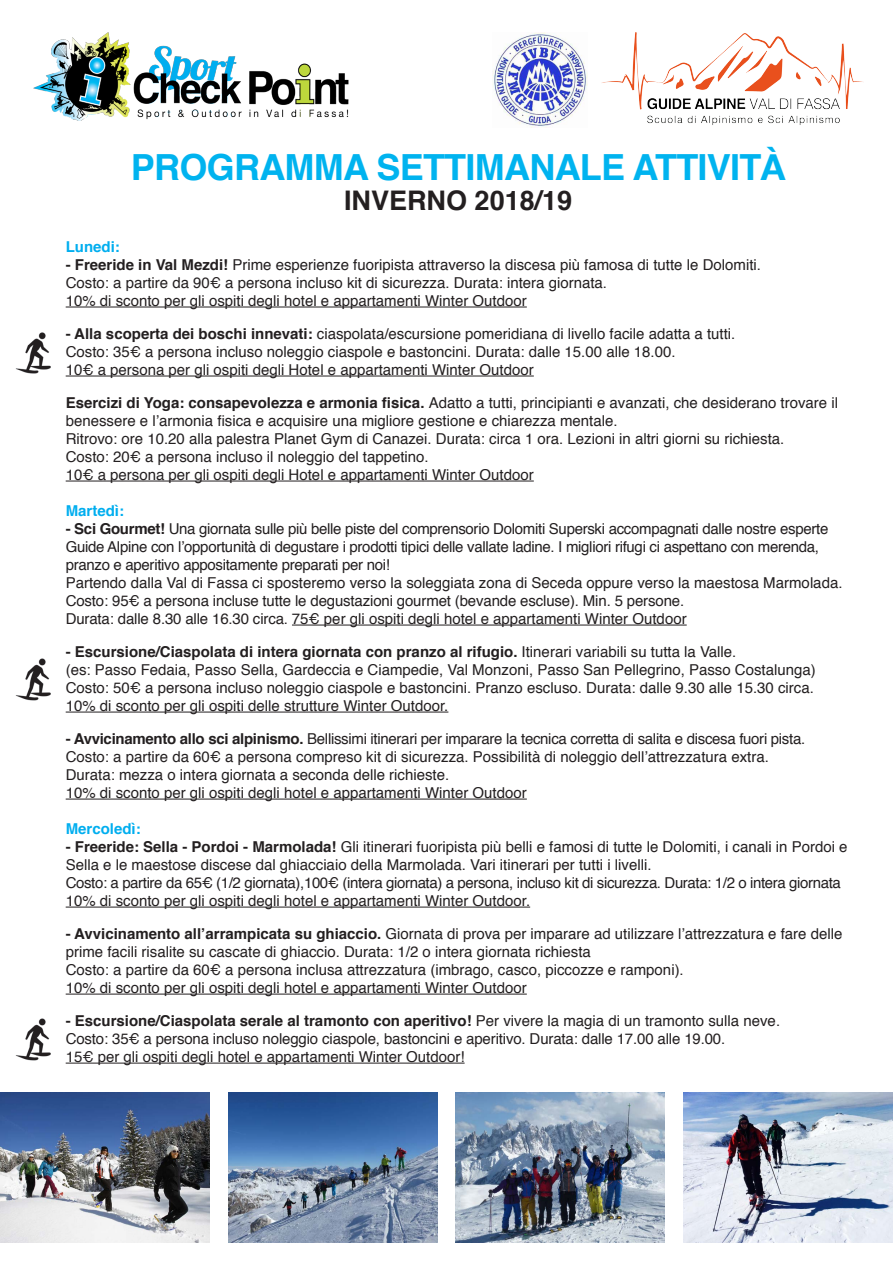
<style>
.page{position:relative;width:893px;height:1263px;background:#fff}
.page>*{position:absolute;margin:0;border:0;box-sizing:border-box;transform-origin:0 0}
.t1{font:700 36px "Helvetica";letter-spacing:-.02em;color:#00b3ef}
.t2{font:700 27px "Helvetica";color:#231f20}
.t3{font:15px/18px "Helvetica";color:#231f20}
.t4{font:15px/18px "Helvetica";letter-spacing:-.02em;color:#231f20}
.t5{font:700 15px "Helvetica";color:#231f20}
.t6{font:15px "Helvetica";letter-spacing:-.025em;color:#231f20}
.t7{font:700 15px "Helvetica";color:#00aeef}
.s1{font-family:"Helvetica Neue"}
.s2{font-weight:700}
.s3{font-weight:400}
</style>
<div class="page">
<hr style="left:66px;top:307px;width:461px;height:1px;background:#231f20">
<hr style="left:66px;top:376px;width:468px;height:1px;background:#231f20">
<hr style="left:66px;top:481px;width:468px;height:1px;background:#231f20">
<hr style="left:292px;top:625px;width:395px;height:1px;background:#231f20">
<hr style="left:66px;top:712px;width:382px;height:1px;background:#231f20">
<hr style="left:66px;top:799px;width:461px;height:1px;background:#231f20">
<hr style="left:66px;top:907px;width:464px;height:1px;background:#231f20">
<hr style="left:66px;top:994px;width:461px;height:1px;background:#231f20">
<hr style="left:66px;top:1063px;width:399px;height:1px;background:#231f20">
<img style="left:15px;top:332px;width:36px;height:42px">
<img style="left:15px;top:658px;width:36px;height:43px">
<img style="left:15px;top:1018px;width:36px;height:43px">
<img style="left:1px;top:1092px;width:209px;height:150px">
<img style="left:228px;top:1092px;width:209px;height:150px">
<img style="left:456px;top:1092px;width:209px;height:150px">
<img style="left:683px;top:1092px;width:209px;height:150px">
<img style="left:492px;top:32px;width:96px;height:96px">
<img style="left:601px;top:33px;width:262px;height:92px">
<img style="left:34px;top:33px;width:315px;height:87px">
<p class="t1" style="left:131px;top:138px;width:656px">PROGRAMMA SETTIMANALE ATTIVIT<span class="s1">À</span></p>
<p class="t2" style="left:344px;top:179px;width:230px">INVERNO 2018/19</p>
<p class="t7" style="left:66px;top:234px;width:56px">Lunedi:</p>
<p class="t3" style="left:66px;top:256px;width:697px"><span class="s2">- Freeride in Val Mezdi!</span> Prime esperienze fuoripista attraverso la discesa più famosa di tutte le Dolomiti.</p>
<p class="t3" style="left:66px;top:274px;width:543px">Costo: a partire da 90€ a persona incluso kit di sicurezza. Durata: intera giornata.</p>
<p class="t3" style="left:66px;top:292px;width:463px">10% di sconto per gli ospiti degli hotel e appartamenti Winter Outdoor</p>
<p class="t3" style="left:66px;top:325px;width:671px"><span class="s2">- Alla scoperta dei boschi innevati:</span> ciaspolata/escursione pomeridiana di livello facile adatta a tutti.</p>
<p class="t3" style="left:66px;top:343px;width:611px">Costo: 35€ a persona incluso noleggio ciaspole e bastoncini. Durata: dalle 15.00 alle 18.00.</p>
<p class="t3" style="left:66px;top:361px;width:470px">10€ a persona per gli ospiti degli Hotel e appartamenti Winter Outdoor</p>
<p class="t3" style="left:66px;top:394px;width:774px"><span class="s2">Esercizi di Yoga: consapevolezza e armonia fisica.</span> Adatto a tutti, principianti e avanzati, che desiderano trovare il benessere e l’armonia fisica e acquisire una migliore gestione e chiarezza mentale.</p>
<p class="t3" style="left:66px;top:430px;width:720px">Ritrovo: ore 10.20 alla palestra Planet Gym di Canazei. Durata: circa 1 ora. Lezioni in altri giorni su richiesta.</p>
<p class="t3" style="left:66px;top:448px;width:365px">Costo: 20€ a persona incluso il noleggio del tappetino.</p>
<p class="t3" style="left:66px;top:466px;width:470px">10€ a persona per gli ospiti degli Hotel e appartamenti Winter Outdoor</p>
<p class="t7" style="left:66px;top:498px;width:60px">Martedì:</p>
<p class="t4" style="left:66px;top:520px;width:764px"><span class="s2">- Sci Gourmet!</span> Una giornata sulle più belle piste del comprensorio Dolomiti Superski accompagnati dalle nostre esperte<br>Guide Alpine con l’opportunità di degustare i prodotti tipici delle vallate ladine. I migliori rifugi ci aspettano con merenda, pranzo e aperitivo appositamente preparati per noi!</p>
<p class="t3" style="left:66px;top:574px;width:778px">Partendo dalla Val di Fassa ci sposteremo verso la soleggiata zona di Seceda oppure verso la maestosa Marmolada.</p>
<p class="t3" style="left:66px;top:592px;width:620px">Costo: 95€ a persona incluse tutte le degustazioni gourmet (bevande escluse). Min. 5 persone.</p>
<p class="t3" style="left:66px;top:610px;width:622px">Durata: dalle 8.30 alle 16.30 circa. 75€ per gli ospiti degli hotel e appartamenti Winter Outdoor</p>
<p class="t5" style="left:66px;top:639px;width:672px">- Escursione/Ciaspolata di intera giornata con pranzo al rifugio. <span class="s3">Itinerari variabili su tutta la Valle.</span></p>
<p class="t3" style="left:66px;top:661px;width:752px">(es: Passo Fedaia, Passo Sella, Gardeccia e Ciampedie, Val Monzoni, Passo San Pellegrino, Passo Costalunga)</p>
<p class="t3" style="left:66px;top:679px;width:750px">Costo: 50€ a persona incluso noleggio ciaspole e bastoncini. Pranzo escluso. Durata: dalle 9.30 alle 15.30 circa.</p>
<p class="t3" style="left:66px;top:697px;width:384px">10% di sconto per gli ospiti delle strutture Winter Outdoor.</p>
<p class="t4" style="left:66px;top:730px;width:741px"><span class="s2">- Avvicinamento allo sci alpinismo.</span> Bellissimi itinerari per imparare la tecnica corretta di salita e discesa fuori pista.</p>
<p class="t3" style="left:66px;top:748px;width:705px">Costo: a partire da 60€ a persona compreso kit di sicurezza. Possibilità di noleggio dell’attrezzatura extra.</p>
<p class="t3" style="left:66px;top:766px;width:385px">Durata: mezza o intera giornata a seconda delle richieste.</p>
<p class="t3" style="left:66px;top:784px;width:463px">10% di sconto per gli ospiti degli hotel e appartamenti Winter Outdoor</p>
<p class="t7" style="left:66px;top:816px;width:77px">Mercoledì:</p>
<p class="t3" style="left:66px;top:838px;width:783px"><span class="s2">- Freeride: Sella - Pordoi - Marmolada!</span> Gli itinerari fuoripista più belli e famosi di tutte le Dolomiti, i canali in Pordoi e<br>Sella e le maestose discese dal ghiacciaio della Marmolada. Vari itinerari per tutti i livelli.</p>
<p class="t6" style="left:66px;top:871px;width:777px">Costo: a partire da 65€ (1/2 giornata),100€ (intera giornata) a persona, incluso kit di sicurezza. Durata: 1/2 o intera giornata</p>
<p class="t3" style="left:66px;top:892px;width:466px">10% di sconto per gli ospiti degli hotel e appartamenti Winter Outdoor.</p>
<p class="t3" style="left:66px;top:925px;width:778px"><span class="s2">- Avvicinamento all’arrampicata su ghiaccio.</span> Giornata di prova per imparare ad utilizzare l’attrezzatura e fare delle prime facili risalite su cascate di ghiaccio. Durata: 1/2 o intera giornata richiesta</p>
<p class="t3" style="left:66px;top:961px;width:620px">Costo: a partire da 60€ a persona inclusa attrezzatura (imbrago, casco, piccozze e ramponi).</p>
<p class="t3" style="left:66px;top:979px;width:463px">10% di sconto per gli ospiti degli hotel e appartamenti Winter Outdoor</p>
<p class="t5" style="left:66px;top:1008px;width:716px">- Escursione/Ciaspolata serale al tramonto con aperitivo! <span class="s3">Per vivere la magia di un tramonto sulla neve.</span></p>
<p class="t3" style="left:66px;top:1030px;width:661px">Costo: 35€ a persona incluso noleggio ciaspole, bastoncini e aperitivo. Durata: dalle 17.00 alle 19.00.</p>
<p class="t3" style="left:66px;top:1048px;width:400px">15€ per gli ospiti degli hotel e appartamenti Winter Outdoor!</p>
</div>
